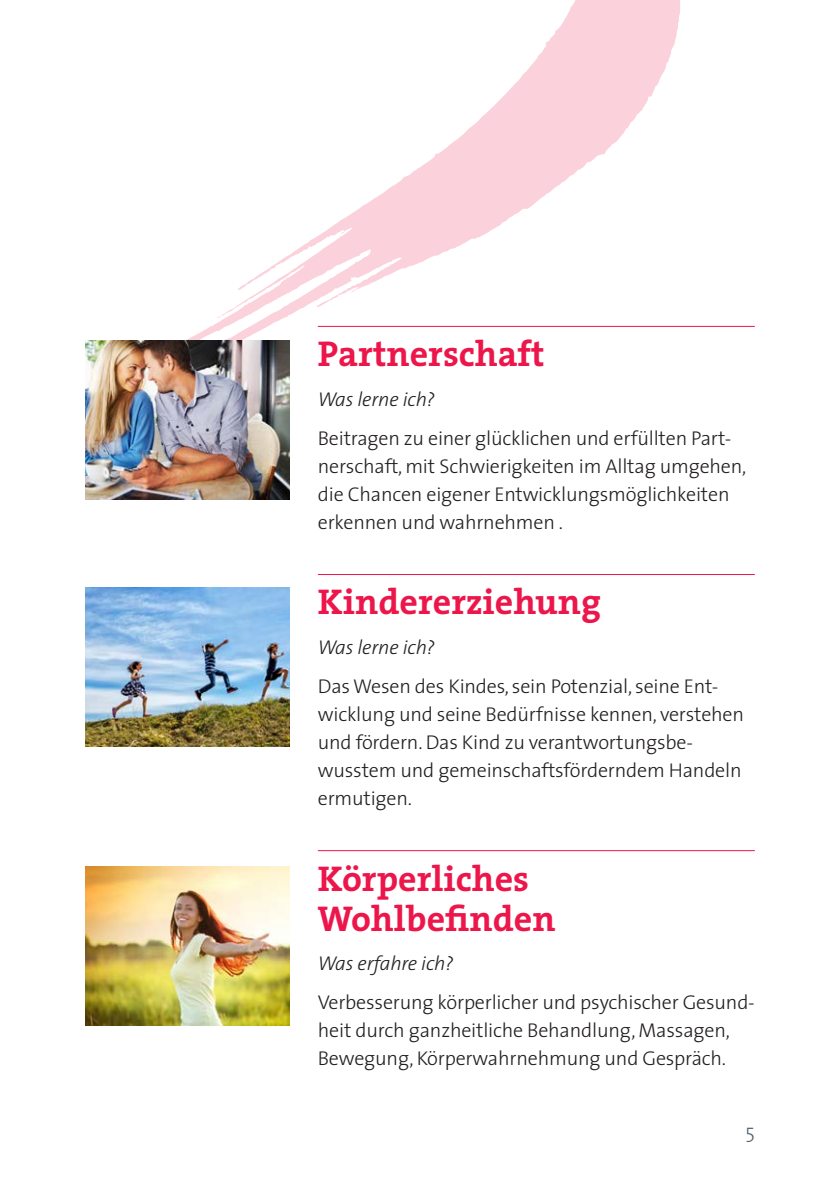
<style>
.page{position:relative;width:840px;height:1191px;background:#fff}
.page>*{position:absolute;margin:0;border:0;box-sizing:border-box;transform-origin:0 0}
.head_3_-red{font:700 36px/40px "The Serif";color:#ed164b}
.body_copy{font:300 20px/28px "The Sans";letter-spacing:-.01em;color:#231f20}
.body_copy-2{font:italic 300 20px "The Sans";letter-spacing:-.01em;color:#231f20}
.t1{font:300 20px "The Sans";color:#52626f}
</style>
<div class="page">
<svg style="left:187px;top:0;width:493px;height:380px"></svg>
<hr style="left:317px;top:326px;width:437px;height:1px;background:#ed164b">
<hr style="left:317px;top:574px;width:437px;height:1px;background:#ed164b">
<hr style="left:317px;top:850px;width:437px;height:1px;background:#ed164b">
<img style="left:85px;top:866px;width:204px;height:159px">
<img style="left:85px;top:588px;width:204px;height:158px">
<img style="left:85px;top:340px;width:204px;height:159px">
<p class="head_3_-red" style="left:317px;top:333px;width:228px">Partnerschaft</p>
<p class="body_copy-2" style="left:317px;top:382px;width:119px">Was lerne ich?</p>
<p class="body_copy" style="left:317px;top:423px;width:430px">Beitragen zu einer glücklichen und erfüllten Part&shy;nerschaft, mit Schwierigkeiten im Alltag umgehen, die Chancen eigener Entwicklungsmöglichkeiten erkennen und wahrnehmen .</p>
<p class="head_3_-red" style="left:317px;top:581px;width:284px">Kindererziehung</p>
<p class="body_copy-2" style="left:317px;top:630px;width:119px">Was lerne ich?</p>
<p class="body_copy" style="left:317px;top:672px;width:427px">Das Wesen des Kindes, sein Potenzial, seine Ent&shy;wicklung und seine Bedürfnisse kennen, verstehen und fördern. Das Kind zu verantwortungsbe&shy;wusstem und gemeinschaftsförderndem Handeln ermutigen.</p>
<p class="head_3_-red" style="left:317px;top:857px;width:239px">Körperliches<br>Wohlbefinden</p>
<p class="body_copy-2" style="left:317px;top:946px;width:137px">Was erfahre ich?</p>
<p class="body_copy" style="left:317px;top:988px;width:438px">Verbesserung körperlicher und psychischer Gesund&shy;heit durch ganzheitliche Behandlung, Massagen,<br>Bewegung, Körperwahrnehmung und Gespräch.</p>
<p class="t1" style="left:745px;top:1114px;width:11px">5</p>
</div>
